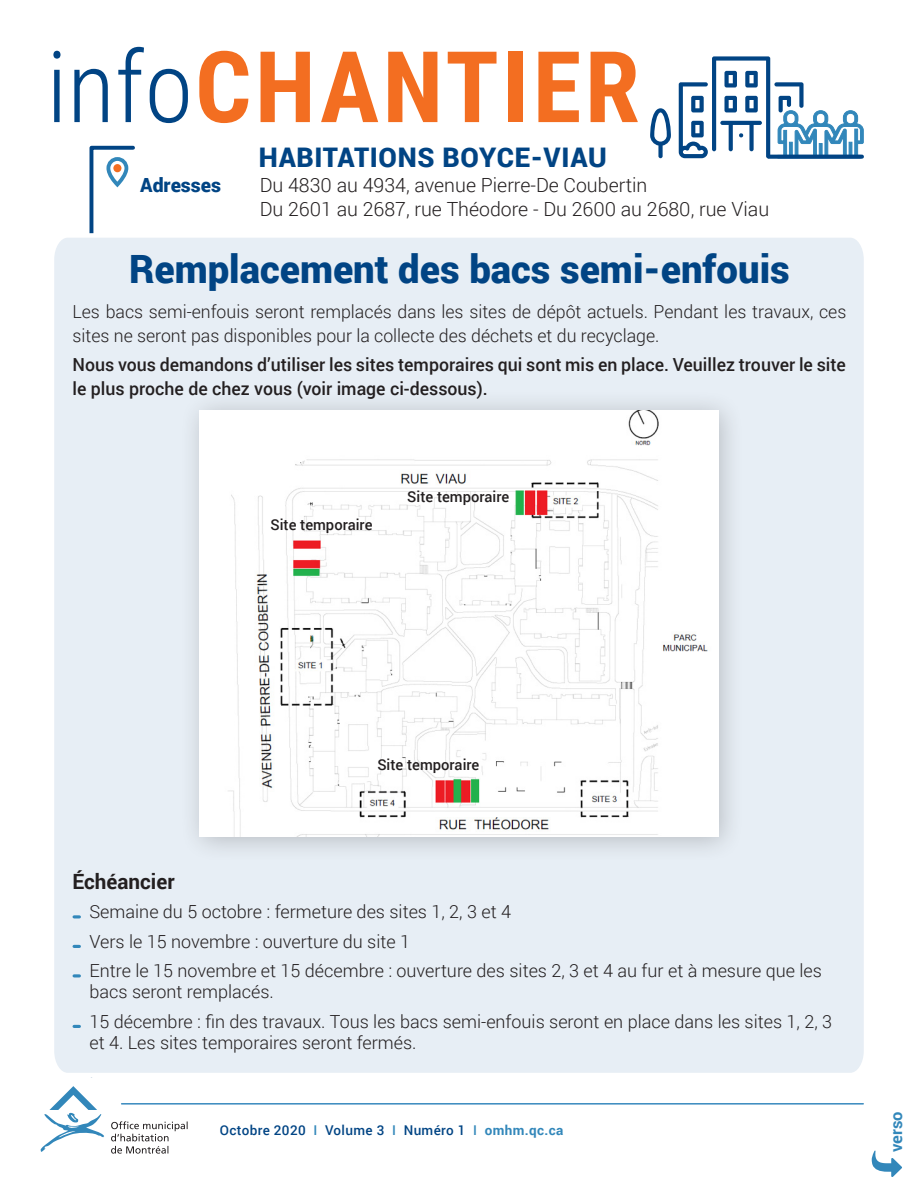
<style>
.page{position:relative;width:918px;height:1188px;background:#fff}
.page>*{position:absolute;margin:0;border:0;box-sizing:border-box;transform-origin:0 0}
.t1{font:700 99px "Roboto Condensed";letter-spacing:.035em;color:#f36e21}
.Couvert_intro_gras{font:900 39px "Roboto";color:#014484}
.t2{font:900 27px "Roboto";letter-spacing:.025em;color:#014484}
.Couvert_intro_gras-2{font:700 21px "Roboto";color:#231f20}
.text{font:300 19.5px "Roboto";color:#231f20}
.text-2{font:900 19.5px "Roboto";color:#014484}
.Couvert_intro_gras-3{font:300 18px/21px "Roboto";color:#231f20}
.Couvert_intro_gras-4{font:500 18px/24px "Roboto";color:#231f20}
.Couvert_intro_gras-5{font:700 16.5px "Roboto";color:#3287ba}
.Couvert_intro_gras-6{font:500 15px "Roboto";color:#231f20}
.t3{font:500 13.5px "Roboto";letter-spacing:.025em;color:#014484}
.s1{font-weight:300;color:#014484}
.s2{color:#3287ba}
.s3{font-weight:700;color:#3287ba}
</style>
<div class="page">
<svg style="left:89px;top:145px;width:46px;height:86px"></svg>
<div style="left:54px;top:231px;width:810px;height:847px;background:#e7eef5"></div>
<svg style="left:74px;top:915px;width:5px;height:3px"></svg>
<svg style="left:74px;top:945px;width:5px;height:3px"></svg>
<svg style="left:74px;top:974px;width:5px;height:3px"></svg>
<svg style="left:74px;top:1025px;width:5px;height:3px"></svg>
<svg style="left:650px;top:108px;width:21px;height:50px"></svg>
<svg style="left:679px;top:56px;width:185px;height:103px"></svg>
<svg style="left:769px;top:155px;width:93px;height:4px"></svg>
<div style="left:106px;top:157px;width:22px;height:29px;border:4px solid #3287ba;border-radius:9px"></div>
<div style="left:113px;top:164px;width:8px;height:8px;background:#f36e21;border-radius:50%"></div>
<svg style="left:872px;top:1151px;width:30px;height:26px"></svg>
<svg style="left:41px;top:1086px;width:63px;height:66px"></svg>
<svg style="left:111px;top:1121px;width:77px;height:33px"></svg>
<hr style="left:122px;top:1103px;width:741px;height:2px;background:#3889be">
<div style="left:179px;top:390px;width:566px;height:473px;background:#231f20;opacity:.25"></div>
<img style="left:200px;top:410px;width:518px;height:426px">
<p class="t1" style="left:46px;top:18px;width:595px"><span class="s1">info</span>CHANTIER</p>
<p class="t2" style="left:259px;top:138px;width:349px">HABITATIONS BOYCE-VIAU</p>
<p class="text-2" style="left:140px;top:171px;width:82px">Adresses</p>
<p class="text" style="left:260px;top:171px;width:389px">Du 4830 au 4934, avenue Pierre-De Coubertin</p>
<p class="text" style="left:260px;top:196px;width:511px">Du 2601 au 2687, rue Théodore - Du 2600 au 2680, rue Viau</p>
<p class="Couvert_intro_gras" style="left:129px;top:242px;width:662px">Remplacement des bacs semi-enfouis</p>
<p class="Couvert_intro_gras-3" style="left:72px;top:299px;width:775px;line-height:24px">Les bacs semi-enfouis seront remplacés dans les sites de dépôt actuels. Pendant les travaux, ces sites ne seront pas disponibles pour la collecte des déchets et du recyclage.</p>
<p class="Couvert_intro_gras-4" style="left:72px;top:352px;width:775px">Nous vous demandons d’utiliser les sites temporaires qui sont mis en place. Veuillez trouver le site le plus proche de chez vous (voir image ci-dessous).</p>
<p class="Couvert_intro_gras-6" style="left:270px;top:514px;width:104px">Site temporaire</p>
<p class="Couvert_intro_gras-6" style="left:407px;top:486px;width:104px">Site temporaire</p>
<p class="Couvert_intro_gras-6" style="left:377px;top:755px;width:104px">Site temporaire</p>
<p class="Couvert_intro_gras-2" style="left:72px;top:867px;width:104px">Échéancier</p>
<p class="Couvert_intro_gras-3" style="left:90px;top:901px;width:423px">Semaine du 5 octobre : fermeture des sites 1, 2, 3 et 4</p>
<p class="Couvert_intro_gras-3" style="left:90px;top:930px;width:322px">Vers le 15 novembre : ouverture du site 1</p>
<p class="Couvert_intro_gras-3" style="left:90px;top:960px;width:734px">Entre le 15 novembre et 15 décembre : ouverture des sites 2, 3 et 4 au fur et à mesure que les bacs seront remplacés.</p>
<p class="Couvert_intro_gras-3" style="left:90px;top:1011px;width:744px">15 décembre : fin des travaux. Tous les bacs semi-enfouis seront en place dans les sites 1, 2, 3 et 4. Les sites temporaires seront fermés.</p>
<p class="t3" style="left:220px;top:1121px;width:345px">Octobre 2020 <span class="s2">I</span> Volume 3 <span class="s2">I</span> Numéro 1 <span class="s2">I</span> <span class="s3">omhm.qc.ca</span></p>
<p class="Couvert_intro_gras-5" style="left:885px;top:1152px;width:42px;rotate:-90deg">verso</p>
</div>
